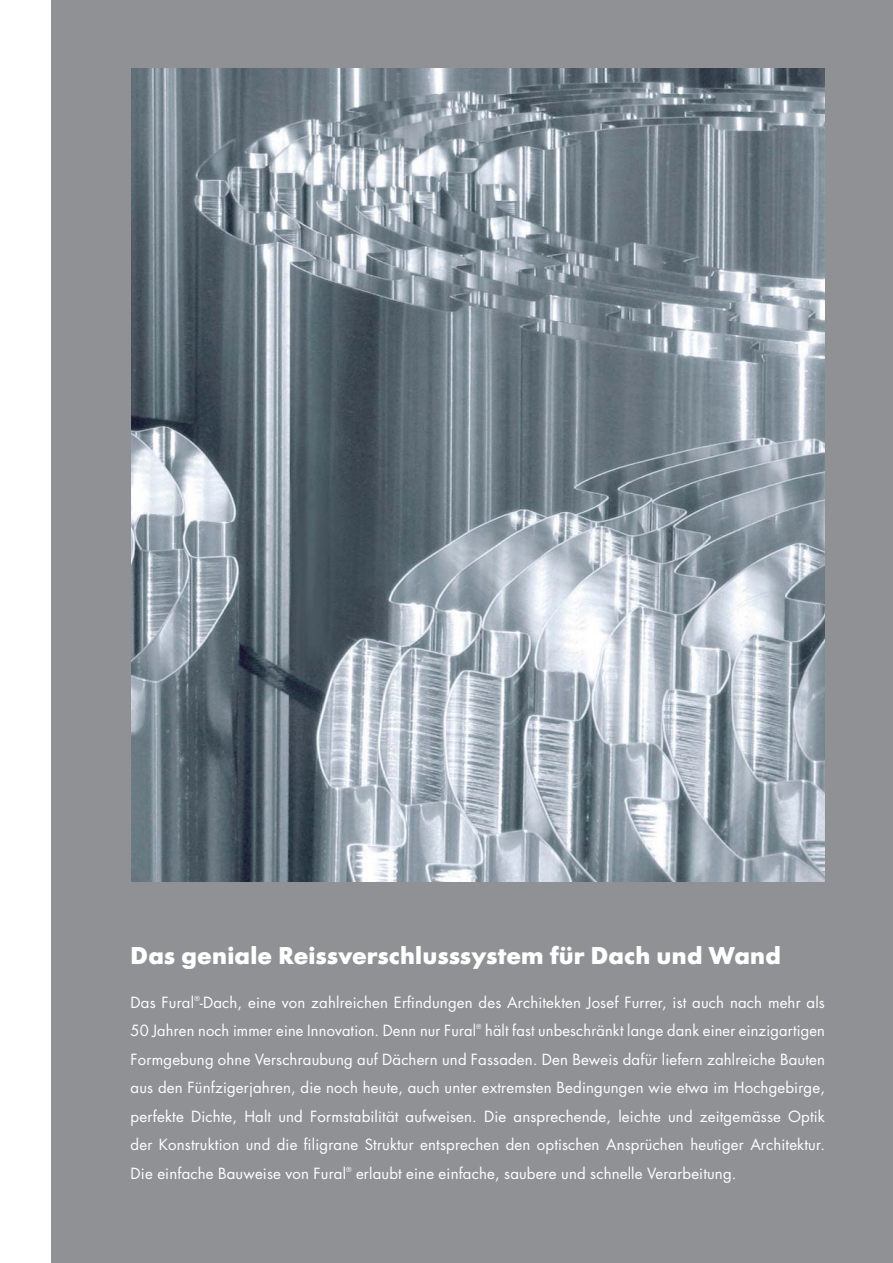
<style>
.page{position:relative;width:893px;height:1263px;background:#fff}
.page>*{position:absolute;margin:0;border:0;box-sizing:border-box;transform-origin:0 0}
.t1{font:700 24px "Futura BQ";letter-spacing:.01em;color:#fff}
.t2{font:15px/28.5px "Futura";letter-spacing:.01em;color:#fff;text-align:justify}
.t3{font:6.75px "Futura";color:#fff}
</style>
<div class="page">
<div style="left:51px;top:0;width:842px;height:1263px;background:#909195"></div>
<img style="left:132px;top:68px;width:693px;height:814px">
<h1 class="t1" style="left:131px;top:946px;width:652px">Das geniale Reissverschlusssystem für Dach und Wand</h1>
<p class="t2" style="left:131px;top:989px;width:696px">Das Fural -Dach, eine von zahlreichen Erfindungen des Architekten Josef Furrer, ist auch nach mehr als</p>
<p class="t3" style="left:194px;top:995px;width:7px">®</p>
<p class="t2" style="left:131px;top:1018px;width:347px">50 Jahren noch immer eine Innovation. Denn nur Fural</p>
<p class="t3" style="left:476px;top:1024px;width:7px">®</p>
<p class="t2" style="left:131px;top:1018px;width:696px;text-indent:354px">hält fast unbeschränkt lange dank einer einzigartigen Formgebung ohne Verschraubung auf Dächern und Fassaden. Den Beweis dafür liefern zahlreiche Bauten aus den Fünfzigerjahren, die noch heute, auch unter extremsten Bedingungen wie etwa im Hochgebirge, perfekte Dichte, Halt und Formstabilität aufweisen. Die ansprechende, leichte und zeitgemässe Optik der Konstruktion und die filigrane Struktur entsprechen den optischen Ansprüchen heutiger Architektur.<br>Die einfache Bauweise von Fural</p>
<p class="t3" style="left:346px;top:1166px;width:7px">®</p>
<p class="t2" style="left:356px;top:1160px;width:382px">erlaubt eine einfache, saubere und schnelle Verarbeitung.</p>
</div>
